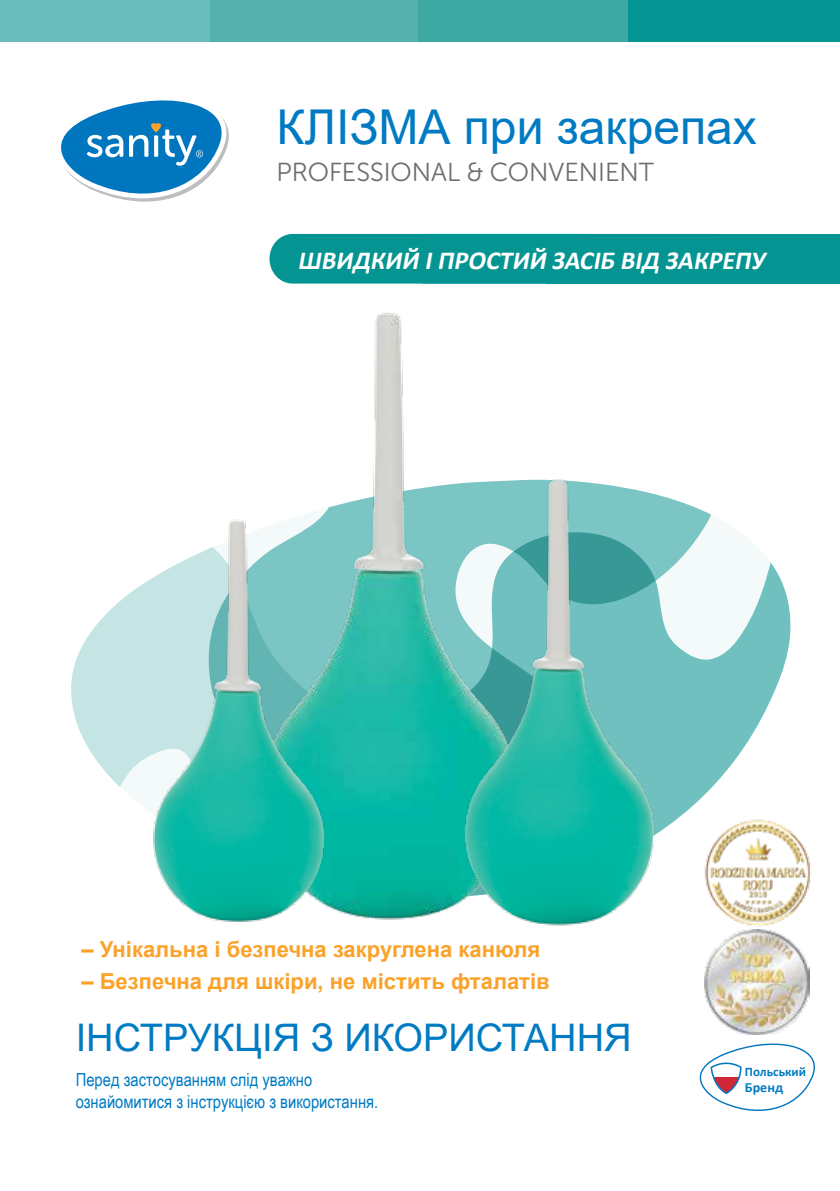
<style>
.page{position:relative;width:840px;height:1191px;background:#fff}
.page>*{position:absolute;margin:0;border:0;box-sizing:border-box;transform-origin:0 0}
.t1{font:48px "Arial";color:#007bc3}
.t2{font:38px "Arial";color:#007bc3}
.t3{font:italic 700 26px "Calibri";color:#fff}
.t4{font:26px "Museo Sans Rounded 300";color:#6d6e71}
.t5{font:700 22px "Arial";color:#faa22a}
.t6{font:18px/21.6px "Arial Narrow";color:#007bc3}
.t7{font:700 14px "Calibri";color:#007bc3}
.t8{font:700 13px "Calibri";color:#007bc3}
</style>
<div class="page">
<svg style="left:722px;top:521px;width:69px;height:255px"></svg>
<svg style="left:71px;top:581px;width:76px;height:228px;fill:#c4e5e4"></svg>
<svg style="left:665px;top:497px;width:57px;height:331px"></svg>
<div style="left:209px;top:0;width:209px;height:42px;background:#55b1ad"></div>
<div style="left:0;top:0;width:209px;height:42px;background:#68bcbb"></div>
<div style="left:418px;top:0;width:210px;height:42px;background:#3ea9a3"></div>
<div style="left:628px;top:0;width:211px;height:42px;background:#049593"></div>
<svg style="left:61px;top:100px;width:168px;height:102px"></svg>
<div style="left:678px;top:234px;width:161px;height:49px;background:#049593"></div>
<div style="left:269px;top:234px;width:277px;height:49px;background:#049593"></div>
<div style="left:546px;top:234px;width:177px;height:49px;background:#049593"></div>
<svg style="left:699px;top:1034px;width:116px;height:77px"></svg>
<img style="left:684px;top:811px;width:127px;height:116px">
<img style="left:704px;top:929px;width:105px;height:105px">
<img style="left:330px;top:313px;width:127px;height:607px">
<img style="left:457px;top:479px;width:208px;height:447px">
<img style="left:147px;top:507px;width:187px;height:415px">
<h1 class="t1" style="left:276px;top:94px;width:481px">КЛІЗМА при закрепах</h1>
<p class="t4" style="left:276px;top:158px;width:379px">PROFESSIONAL &amp; CONVENIENT</p>
<p class="t3" style="left:297px;top:242px;width:475px">ШВИДКИЙ ІПРОСТИЙ ЗАСІБ ВІД ЗАКРЕПУ</p>
<p class="t5" style="left:81px;top:933px;width:460px">– Унікальна і безпечна закруглена канюля</p>
<p class="t5" style="left:81px;top:965px;width:469px">– Безпечна для шкіри, не містить фталатів</p>
<h2 class="t2" style="left:76px;top:1011px;width:557px">ІНСТРУКЦІЯ З ИКОРИСТАННЯ</h2>
<p class="t6" style="left:76px;top:1068px;width:304px">Перед застосуванням слід уважно ознайомитися з інструкцією з використання.</p>
<p class="t8" style="left:744px;top:1062px;width:63px">Польський</p>
<p class="t7" style="left:744px;top:1077px;width:40px">Бренд</p>
</div>
